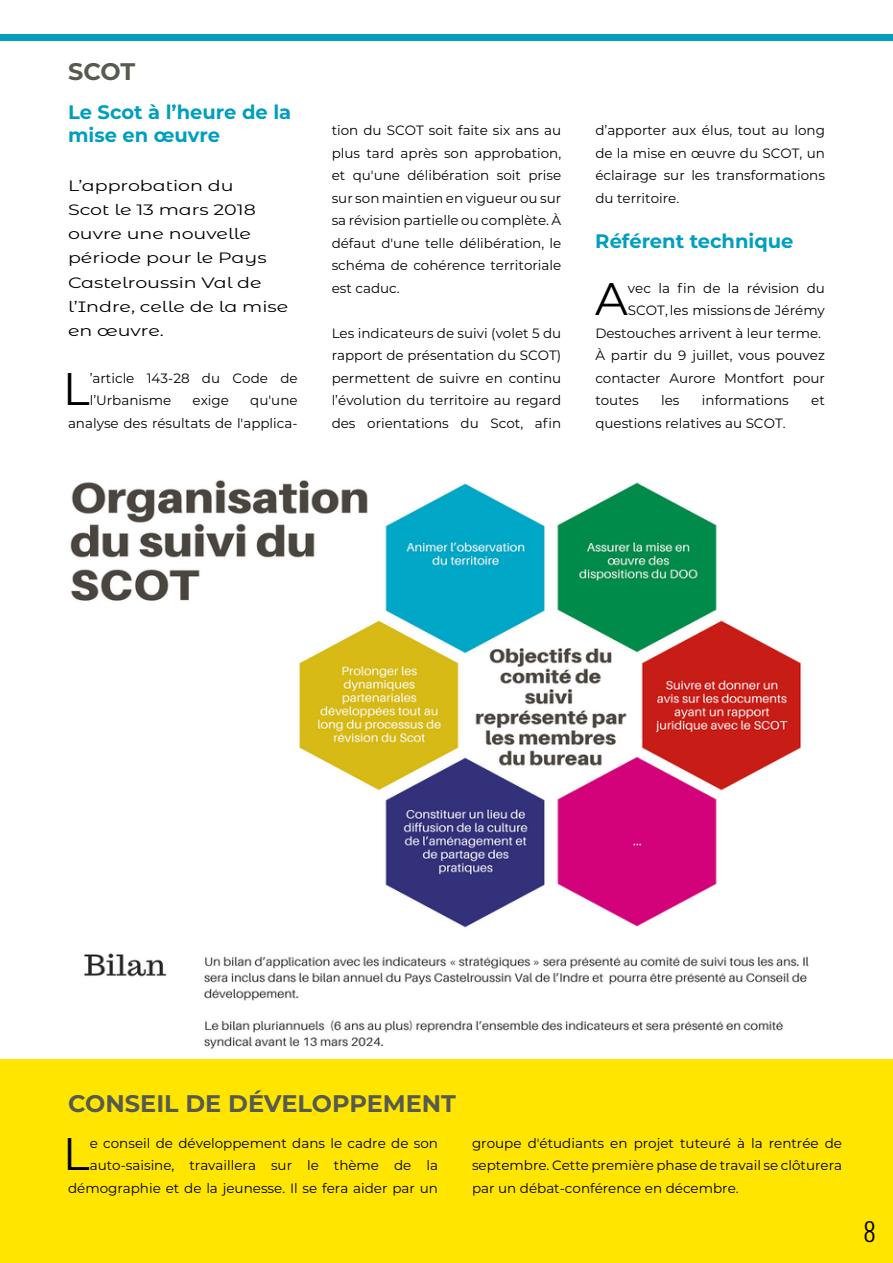
<style>
.page{position:relative;width:893px;height:1263px;background:#fff}
.page>*{position:absolute;margin:0;border:0;box-sizing:border-box;transform-origin:0 0}
.t1{font:45.6px "Montserrat";color:#000}
.t2{font:300 25.5px "Oswald";color:#000}
.t3{font:700 24px "Montserrat";color:#575b4f}
.t4{font:700 19.5px/23.4px "Montserrat";color:#009fbd}
.t5{font:15px/24px "Montserrat Alternates";color:#000;scale:1.27 1}
.t6{font:13.5px/22.5px "Montserrat";color:#000;text-align:justify}
</style>
<div class="page">
<div style="left:0;top:34px;width:893px;height:7px;background:#009fbd"></div>
<div style="left:0;top:1060px;width:893px;height:203px;background:#ffe500"></div>
<img style="left:70px;top:480px;width:739px;height:569px">
<h3 class="t3" style="left:68px;top:54px;width:69px">SCOT</h3>
<h3 class="t4" style="left:68px;top:99px;width:225px">Le Scot à l’heure de la mise en œuvre</h3>
<p class="t5" style="left:68px;top:174px;width:175px">L’approbation du<br>Scot le 13 mars 2018 ouvre une nouvelle période pour le Pays<br>Castelroussin Val de l’Indre, celle de la mise en œuvre.</p>
<h1 class="t1" style="left:63px;top:357px;width:28px">L</h1>
<p class="t6" style="left:90px;top:366px;width:209px">’article 143-28 du Code de l’Urbanisme</p>
<p class="t6" style="left:193px;top:388px;width:38px">exige</p>
<p class="t6" style="left:68px;top:388px;width:231px;text-align:right">qu'une<br>analyse des résultats de l'applica-</p>
<p class="t6" style="left:332px;top:118px;width:231px">tion du SCOT soit faite six ans au plus tard après son approbation, et qu'une délibération soit prise sur son maintien en vigueur ou sur sa révision partielle ou complète. À défaut d'une telle délibération, le schéma de cohérence territoriale est caduc.</p>
<p class="t6" style="left:332px;top:321px;width:231px">Les indicateurs de suivi (volet 5 du rapport de présentation du SCOT) permettent de suivre en continu l’évolution du territoire au regard des orientations du Scot, afin</p>
<p class="t6" style="left:595px;top:119px;width:231px">d’apporter aux élus, tout au long de la mise en œuvre du SCOT, un éclairage sur les transformations du territoire.</p>
<h3 class="t4" style="left:595px;top:228px;width:200px">Référent technique</h3>
<h1 class="t1" style="left:595px;top:267px;width:34px">A</h1>
<p class="t6" style="left:628px;top:276px;width:198px">vec la fin de la révision du</p>
<p class="t6" style="left:628px;top:298px;width:198px">SCOT, les missions de Jérémy</p>
<p class="t6" style="left:595px;top:321px;width:227px">Destouches arrivent à leur terme.</p>
<p class="t6" style="left:595px;top:343px;width:231px">À partir du 9 juillet, vous pouvez</p>
<p class="t6" style="left:595px;top:366px;width:231px">contacter Aurore Montfort pour</p>
<p class="t6" style="left:595px;top:389px;width:45px">toutes</p>
<p class="t6" style="left:661px;top:389px;width:20px">les</p>
<p class="t6" style="left:702px;top:389px;width:88px">informations</p>
<p class="t6" style="left:811px;top:389px;width:15px">et</p>
<p class="t6" style="left:595px;top:411px;width:192px">questions relatives au SCOT.</p>
<h3 class="t3" style="left:68px;top:1086px;width:389px">CONSEIL DE DÉVELOPPEMENT</h3>
<h1 class="t1" style="left:63px;top:1122px;width:28px">L</h1>
<p class="t6" style="left:68px;top:1131px;width:372px;text-align:right">e conseil de développement dans le cadre de son auto-saisine, travaillera sur le thème de la démographie et de la jeunesse. Il se fera aider par un</p>
<p class="t6" style="left:472px;top:1131px;width:371px">groupe d'étudiants en projet tuteuré à la rentrée de septembre. Cette première phase de travail se clôturera par un débat-conférence en décembre.</p>
<h2 class="t2" style="left:864px;top:1214px;width:14px">8</h2>
</div>
